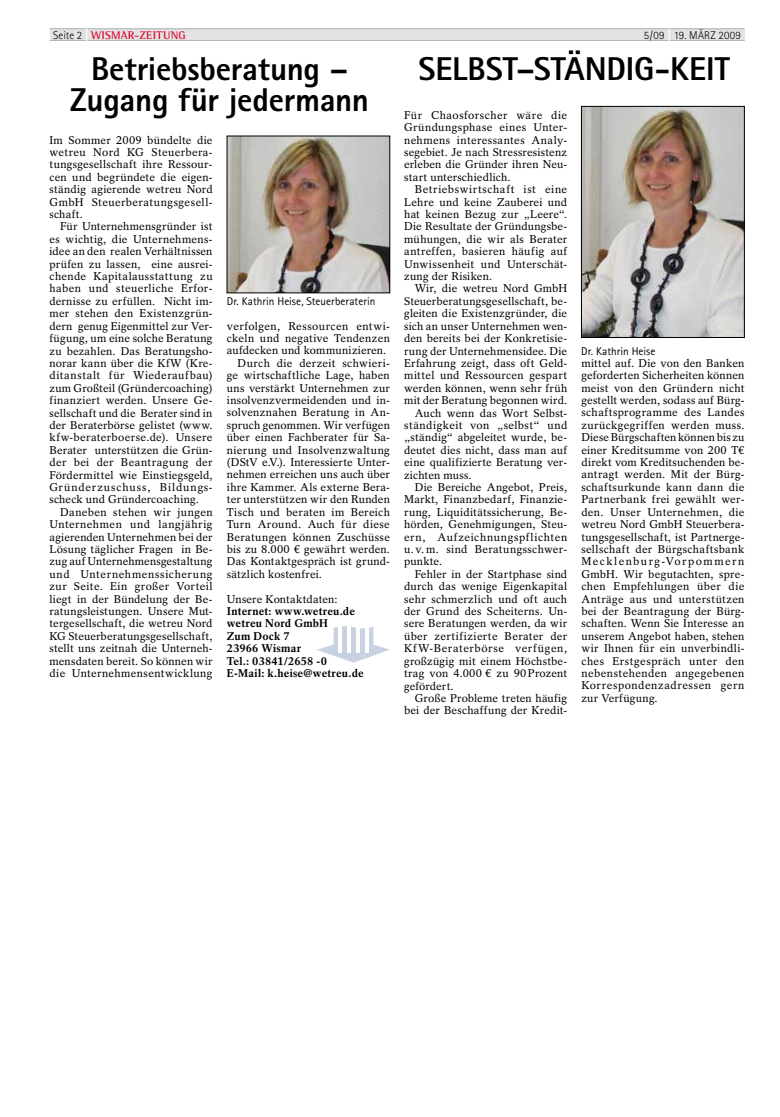
<style>
.page{position:relative;width:780px;height:1117px;background:#fff}
.page>*{position:absolute;margin:0;border:0;box-sizing:border-box;transform-origin:0 0}
.t1{font:800 33px/31.2px "Rotis Sans Serif";letter-spacing:-.005em;color:#000;text-align:center}
.t2{font:700 11.38px "Rotis Semi Serif";letter-spacing:.025em;color:#dd042d}
.t3{font:11.25px/12.4px "Rotation LT Std";letter-spacing:.02em;color:#000;text-align:justify}
.t4{font:700 11.25px/12.4px "Rotation LT Std";letter-spacing:.015em;color:#000}
.t5{font:11.25px "Rotation LT Std";letter-spacing:.04em;color:#000}
.t6{font:11.25px "Rotis Sans Serif";letter-spacing:.005em;color:#000}
.t7{font:11.25px "Rotation LT Std";letter-spacing:.06em;color:#000}
.t8{font:11.25px "Rotation LT Std";letter-spacing:.055em;color:#000}
.t9{font:300 11.25px "Rotis Sans Serif";letter-spacing:.015em;color:#000}
.s1{font-family:"Rotis Sans Serif";font-weight:300;font-size:11.25px;color:#000}
.s2{font-family:"Rotis Sans Serif";font-weight:800;font-size:15.75px;color:#fff}
.s3{font-weight:800;font-size:15.75px;color:#fff}
</style>
<div class="page">
<div style="left:50px;top:28px;width:694px;height:13px;background:#e3e3e3"></div>
<hr style="left:50px;top:28px;width:694px;height:1px;background:#b1b2b3">
<hr style="left:50px;top:40px;width:694px;height:1px;background:#b1b2b3">
<img style="left:583px;top:108px;width:159px;height:227px">
<div style="left:581px;top:106px;width:163px;height:231px;border:1px solid #000"></div>
<img style="left:229px;top:138px;width:159px;height:153px">
<div style="left:227px;top:136px;width:163px;height:157px;border:1px solid #000"></div>
<svg style="left:317px;top:626px;width:73px;height:36px"></svg>
<hr style="left:339px;top:625px;width:3px;height:28px;background:#fff">
<hr style="left:347px;top:625px;width:4px;height:28px;background:#fff">
<hr style="left:356px;top:627px;width:3px;height:26px;background:#fff">
<hr style="left:365px;top:627px;width:3px;height:26px;background:#fff">
<p class="t2" style="left:53px;top:28px;width:134px"><span class="s1">Seite 2</span> <span class="s2">|</span> WISMAR-ZEITUNG</p>
<p class="t9" style="left:644px;top:28px;width:99px">5/09 <span class="s3">|</span> 19. März 2009</p>
<h1 class="t1" style="left:418px;top:53px;width:313px">SELBST–STÄNDIG-KEIT</h1>
<p class="t3" style="left:404px;top:109px;width:164px">Für Chaosforscher wäre die Gründungsphase eines Unter&shy;nehmens interessantes Analy&shy;segebiet. Je nach Stressresistenz erleben die Gründer ihren Neu&shy;start unterschiedlich.</p>
<p class="t3" style="left:404px;top:183px;width:165px;text-indent:11px">Betriebswirtschaft ist eine Lehre und keine Zauberei und hat keinen Bezug zur „Leere“.<br>Die Resultate der Gründungsbe&shy;mühungen, die wir als Berater antreffen, basieren häufig auf Unwissenheit und Unterschät&shy;zung der Risiken.</p>
<p class="t3" style="left:415px;top:282px;width:154px">Wir, die wetreu Nord GmbH</p>
<p class="t3" style="left:404px;top:295px;width:164px">Steuerberatungsgesellschaft, be-</p>
<p class="t3" style="left:404px;top:307px;width:164px">gleiten die Existenzgründer, die</p>
<p class="t3" style="left:404px;top:319px;width:164px">sich an unser Unternehmen wen-</p>
<p class="t3" style="left:404px;top:332px;width:164px">den bereits bei der Konkretisie-</p>
<p class="t3" style="left:404px;top:344px;width:165px">rung der Unternehmensidee. Die</p>
<p class="t3" style="left:404px;top:357px;width:164px">Erfahrung zeigt, dass oft Geld-</p>
<p class="t3" style="left:404px;top:369px;width:164px">mittel und Ressourcen gespart</p>
<p class="t3" style="left:404px;top:381px;width:165px">werden können, wenn sehr früh</p>
<p class="t3" style="left:404px;top:394px;width:164px">mit der Beratung begonnen wird.</p>
<p class="t3" style="left:415px;top:406px;width:154px">Auch wenn das Wort Selbst-</p>
<p class="t5" style="left:404px;top:418px;width:164px">ständigkeit von „selbst“ und</p>
<p class="t3" style="left:404px;top:431px;width:164px">„ständig“ abgeleitet wurde, be-</p>
<p class="t3" style="left:404px;top:443px;width:164px">deutet dies nicht, dass man auf</p>
<p class="t3" style="left:404px;top:456px;width:164px">eine qualifizierte Beratung ver-</p>
<p class="t3" style="left:404px;top:468px;width:69px">zichten muss.</p>
<p class="t3" style="left:415px;top:481px;width:154px">Die Bereiche Angebot, Preis,</p>
<p class="t3" style="left:404px;top:493px;width:164px">Markt, Finanzbedarf, Finanzie-</p>
<p class="t3" style="left:404px;top:505px;width:164px">rung, Liquiditätssicherung, Be-</p>
<p class="t3" style="left:404px;top:518px;width:164px">hörden, Genehmigungen, Steu-</p>
<p class="t7" style="left:404px;top:530px;width:164px">ern, Aufzeichnungspflichten</p>
<p class="t3" style="left:404px;top:543px;width:164px">u. v. m. sind Beratungsschwer-</p>
<p class="t3" style="left:404px;top:555px;width:40px">punkte.</p>
<p class="t3" style="left:415px;top:567px;width:154px">Fehler in der Startphase sind</p>
<p class="t3" style="left:404px;top:580px;width:164px">durch das wenige Eigenkapital</p>
<p class="t3" style="left:404px;top:592px;width:164px">sehr schmerzlich und oft auch</p>
<p class="t3" style="left:404px;top:605px;width:164px">der Grund des Scheiterns. Un-</p>
<p class="t3" style="left:404px;top:617px;width:165px">sere Beratungen werden, da wir</p>
<p class="t3" style="left:404px;top:629px;width:164px">über zertifizierte Berater der</p>
<p class="t8" style="left:404px;top:641px;width:164px">KfW-Beraterbörse verfügen,</p>
<p class="t3" style="left:404px;top:654px;width:164px">großzügig mit einem Höchstbe-</p>
<p class="t3" style="left:404px;top:667px;width:165px">trag von 4.000 € zu 90Prozent</p>
<p class="t3" style="left:404px;top:679px;width:51px">gefördert.</p>
<p class="t3" style="left:415px;top:691px;width:154px">Große Probleme treten häufig</p>
<p class="t3" style="left:404px;top:704px;width:164px">bei der Beschaffung der Kredit-</p>
<h1 class="t1" style="left:70px;top:53px;width:300px">Betriebsberatung –<br>Zugang für jedermann</h1>
<p class="t3" style="left:49px;top:134px;width:164px">Im Sommer 2009 bündelte die wetreu Nord KG Steuerbera&shy;tungsgesellschaft ihre Ressour&shy;cen und begründete die eigen&shy;ständig agierende wetreu Nord GmbH Steuerberatungsgesell&shy;schaft.</p>
<p class="t3" style="left:49px;top:220px;width:165px;text-indent:11px">Für Unternehmensgründer ist es wichtig, die Unternehmens&shy;idee an den realen Verhältnissen prüfen zu lassen, eine ausrei&shy;chende Kapitalausstattung zu haben und steuerliche Erfor&shy;dernisse zu erfüllen. Nicht im&shy;mer stehen den Existenzgrün&shy;dern genug Eigenmittel zur Ver&shy;fügung, um eine solche Beratung zu bezahlen. Das Beratungsho&shy;norar kann über die KfW (Kre&shy;ditanstalt für Wiederaufbau) zum Großteil (Gründercoaching) finanziert werden. Unsere Ge&shy;sellschaft und die Berater sind in der Beraterbörse gelistet (www. kfw-beraterboerse.de). Unsere Berater unterstützen die Grün&shy;der bei der Beantragung der Fördermittel wie Einstiegsgeld, Gründerzuschuss, Bildungs&shy;scheck und Gründercoaching.</p>
<p class="t3" style="left:49px;top:505px;width:165px;text-indent:11px">Daneben stehen wir jungen Unternehmen und langjährig agierenden Unternehmen bei der Lösung täglicher Fragen in Be&shy;zug auf Unternehmensgestaltung und Unternehmenssicherung zur Seite. Ein großer Vorteil liegt in der Bündelung der Be&shy;ratungsleistungen. Unsere Mut&shy;tergesellschaft, die wetreu Nord KG Steuerberatungsgesellschaft, stellt uns zeitnah die Unterneh&shy;mensdaten bereit. So können wir die Unternehmensentwicklung</p>
<p class="t6" style="left:227px;top:295px;width:150px">Dr. Kathrin Heise, Steuerberaterin</p>
<p class="t3" style="left:227px;top:319px;width:164px">verfolgen, Ressourcen entwi-</p>
<p class="t3" style="left:227px;top:332px;width:164px">ckeln und negative Tendenzen</p>
<p class="t3" style="left:227px;top:344px;width:161px">aufdecken und kommunizieren.</p>
<p class="t3" style="left:237px;top:357px;width:154px">Durch die derzeit schwieri-</p>
<p class="t3" style="left:227px;top:369px;width:164px">ge wirtschaftliche Lage, haben</p>
<p class="t3" style="left:227px;top:381px;width:164px">uns verstärkt Unternehmen zur</p>
<p class="t3" style="left:227px;top:394px;width:164px">insolvenzvermeidenden und in-</p>
<p class="t3" style="left:227px;top:406px;width:164px">solvenznahen Beratung in An-</p>
<p class="t3" style="left:227px;top:419px;width:165px">spruch genommen. Wir verfügen</p>
<p class="t3" style="left:227px;top:431px;width:164px">über einen Fachberater für Sa-</p>
<p class="t3" style="left:227px;top:443px;width:164px">nierung und Insolvenzwaltung</p>
<p class="t3" style="left:227px;top:456px;width:164px">(DStV e.V.). Interessierte Unter-</p>
<p class="t3" style="left:227px;top:468px;width:165px">nehmen erreichen uns auch über</p>
<p class="t3" style="left:227px;top:481px;width:164px">ihre Kammer. Als externe Bera-</p>
<p class="t3" style="left:227px;top:493px;width:165px">ter unterstützen wir den Runden</p>
<p class="t3" style="left:227px;top:505px;width:164px">Tisch und beraten im Bereich</p>
<p class="t5" style="left:227px;top:517px;width:164px">Turn Around. Auch für diese</p>
<p class="t3" style="left:227px;top:530px;width:165px">Beratungen können Zuschüsse</p>
<p class="t3" style="left:227px;top:543px;width:165px">bis zu 8.000 € gewährt werden.</p>
<p class="t3" style="left:227px;top:555px;width:164px">Das Kontaktgespräch ist grund-</p>
<p class="t3" style="left:227px;top:567px;width:97px">sätzlich kostenfrei.</p>
<p class="t3" style="left:227px;top:592px;width:112px">Unsere Kontaktdaten:</p>
<p class="t4" style="left:227px;top:604px;width:138px">Internet: www.wetreu.de wetreu Nord GmbH<br>Zum Dock 7<br>23966 Wismar<br>Tel.: 03841/2658 -0<br>E-Mail: k.heise@wetreu.de</p>
<p class="t6" style="left:581px;top:344px;width:76px">Dr. Kathrin Heise</p>
<p class="t3" style="left:581px;top:357px;width:165px">mittel auf. Die von den Banken geforderten Sicherheiten können meist von den Gründern nicht gestellt werden, sodass auf Bürg&shy;schaftsprogramme des Landes zurückgegriffen werden muss.<br>Diese Bürgschaften können bis zu einer Kreditsumme von 200 T€ direkt vom Kreditsuchenden be&shy;antragt werden. Mit der Bürg&shy;schaftsurkunde kann dann die Partnerbank frei gewählt wer&shy;den. Unser Unternehmen, die wetreu Nord GmbH Steuerbera&shy;tungsgesellschaft, ist Partnerge&shy;sellschaft der Bürgschaftsbank Mecklenburg-Vorpommern GmbH. Wir begutachten, spre&shy;chen Empfehlungen über die Anträge aus und unterstützen bei der Beantragung der Bürg&shy;schaften. Wenn Sie Interesse an unserem Angebot haben, stehen wir Ihnen für ein unverbindli&shy;ches Erstgespräch unter den nebenstehenden angegebenen Korrespondenzadressen gern zur Verfügung.</p>
</div>
